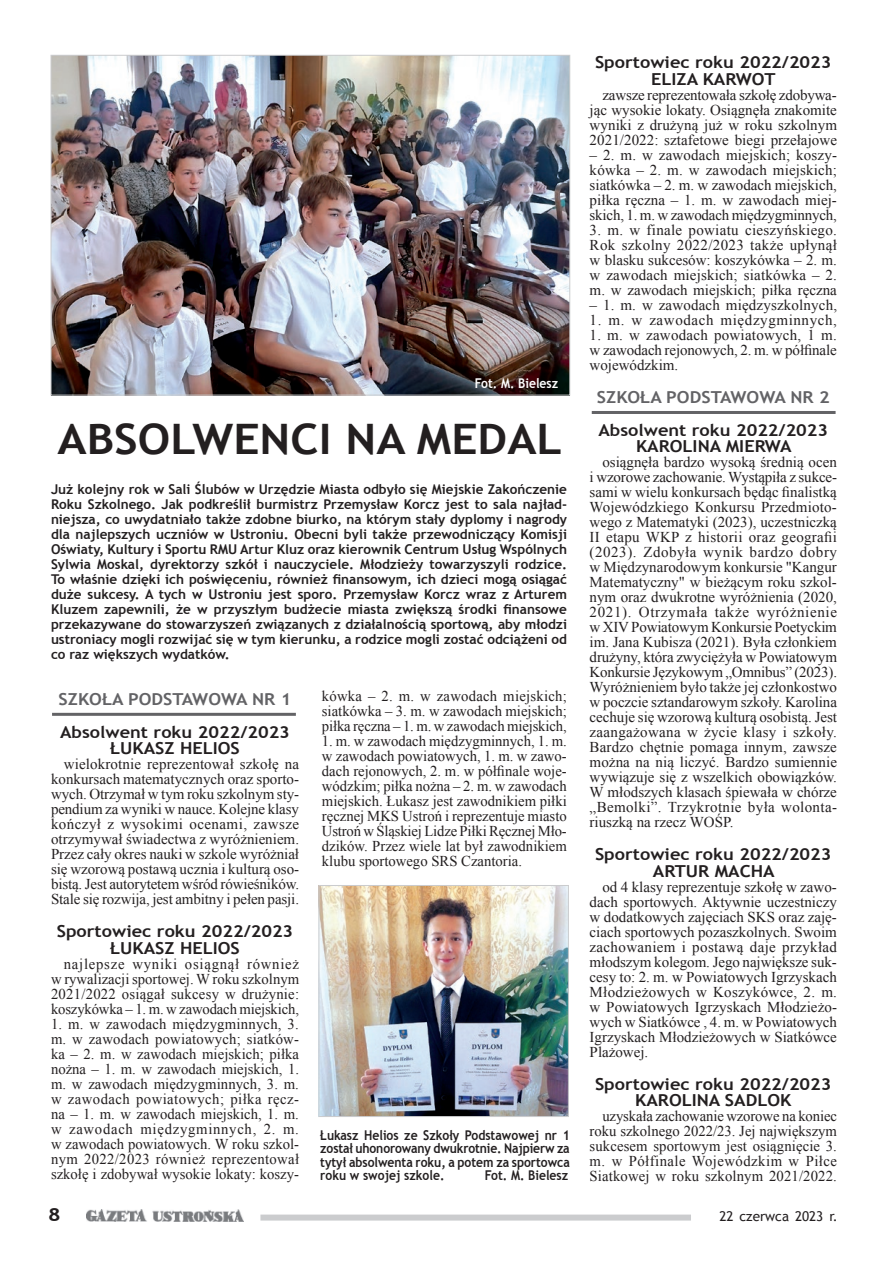
<style>
.page{position:relative;width:893px;height:1263px;background:#fff}
.page>*{position:absolute;margin:0;border:0;box-sizing:border-box;transform-origin:0 0}
.t1{font:700 42px "Trebuchet MS";color:#231f20;scale:1.1 1}
.t2{font:700 18px "Trebuchet MS";color:#231f20;scale:1.2 1}
.t3{font:700 16.5px/16.5px "Trebuchet MS";color:#231f20;text-align:center;scale:1.1 1}
.t4{font:700 16.5px "Trebuchet MS";color:#636366;scale:1.1 1}
.t5{font:15px/15px "Times New Roman";color:#231f20;text-align:justify}
.t6{font:15px "Times New Roman";letter-spacing:.04em;color:#231f20}
.t7{font:700 13.5px/15px "Trebuchet MS";color:#231f20;text-align:justify}
.t8{font:700 13.5px/13.5px "Trebuchet MS";color:#231f20;text-align:justify;scale:.9 1}
.t9{font:13.5px "Trebuchet MS";color:#231f20}
.t10{font:700 13.5px "Trebuchet MS";color:#fff;scale:.9 1}
</style>
<div class="page">
<img style="left:86px;top:1209px;width:158px;height:13px">
<div style="left:260px;top:1214px;width:431px;height:6px;background:#cbccce"></div>
<img style="left:53px;top:57px;width:515px;height:336px">
<hr style="left:52px;top:713px;width:244px;height:3px;background:#636366">
<hr style="left:592px;top:411px;width:244px;height:3px;background:#636366">
<img style="left:321px;top:887px;width:246px;height:228px">
<div style="left:319px;top:885px;width:250px;height:232px;border:1px solid #cbccce"></div>
<p class="t10" style="left:475px;top:375px;width:94px">Fot. M. Bielesz</p>
<h1 class="t1" style="left:58px;top:412px;width:460px">ABSOLWENCI NA MEDAL</h1>
<p class="t7" style="left:51px;top:481px;width:518px">Już kolejny rok w Sali Ślubów w Urzędzie Miasta odbyło się Miejskie Zakończenie Roku Szkolnego. Jak podkreślił burmistrz Przemysław Korcz jest to sala najład&shy;niejsza, co uwydatniało także zdobne biurko, na którym stały dyplomy i nagrody dla najlepszych uczniów w Ustroniu. Obecni byli także przewodniczący Komisji Oświaty, Kultury i Sportu RMU Artur Kluz oraz kierownik Centrum Usług Wspólnych Sylwia Moskal, dyrektorzy szkół i nauczyciele. Młodzieży towarzyszyli rodzice.<br>To właśnie dzięki ich poświęceniu, również finansowym, ich dzieci mogą osiągać duże sukcesy. A tych w Ustroniu jest sporo. Przemysław Korcz wraz z Arturem Kluzem zapewnili, że w przyszłym budżecie miasta zwiększą środki finansowe przekazywane do stowarzyszeń związanych z działalnością sportową, aby młodzi ustroniacy mogli rozwijać się w tym kierunku, a rodzice mogli zostać odciążeni od co raz większych wydatków.</p>
<p class="t4" style="left:59px;top:688px;width:213px">SZKOŁA PODSTAWOWA NR 1</p>
<p class="t3" style="left:60px;top:723px;width:210px">Absolwent roku 2022/2023<br>ŁUKASZ HELIOS</p>
<p class="t5" style="left:51px;top:756px;width:250px;text-indent:13px">wielokrotnie reprezentował szkołę na konkursach matematycznych oraz sporto&shy;wych. Otrzymał w tym roku szkolnym sty&shy;pendium za wyniki w nauce. Kolejne klasy kończył z wysokimi ocenami, zawsze otrzymywał świadectwa z wyróżnieniem.<br>Przez cały okres nauki w szkole wyróżniał się wzorową postawą ucznia i kulturą oso&shy;bistą. Jest autorytetem wśród rówieśników.<br>Stale się rozwija, jest ambitny i pełen pasji.</p>
<p class="t3" style="left:57px;top:923px;width:216px">Sportowiec roku 2022/2023<br>ŁUKASZ HELIOS</p>
<p class="t5" style="left:51px;top:956px;width:250px;text-indent:13px">najlepsze wyniki osiągnął również w rywalizacji sportowej. W roku szkolnym 2021/2022 osiągał sukcesy w drużynie: koszykówka – 1. m. w zawodach miejskich,</p>
<p class="t5" style="left:51px;top:1016px;width:250px">1. m. w zawodach międzygminnych, 3. m. w zawodach powiatowych; siatków&shy;ka – 2. m. w zawodach miejskich; piłka nożna – 1. m. w zawodach miejskich, 1. m. w zawodach międzygminnych, 3. m. w zawodach powiatowych; piłka ręcz&shy;na – 1. m. w zawodach miejskich, 1. m. w zawodach międzygminnych, 2. m. w zawodach powiatowych. W roku szkol&shy;nym 2022/2023 również reprezentował szkołę i zdobywał wysokie lokaty: koszy-</p>
<p class="t5" style="left:322px;top:688px;width:246px">kówka – 2. m. w zawodach miejskich; siatkówka – 3. m. w zawodach miejskich; piłka ręczna – 1. m. w zawodach miejskich,</p>
<p class="t5" style="left:322px;top:733px;width:246px">1. m. w zawodach międzygminnych, 1. m. w zawodach powiatowych, 1. m. w zawo&shy;dach rejonowych, 2. m. w półfinale woje&shy;wódzkim; piłka nożna – 2. m. w zawodach miejskich. Łukasz jest zawodnikiem piłki ręcznej MKS Ustroń i reprezentuje miasto Ustroń w Śląskiej Lidze Piłki Ręcznej Mło&shy;dzików. Przez wiele lat był zawodnikiem klubu sportowego SRS Czantoria.</p>
<p class="t8" style="left:320px;top:1128px;width:279px">Łukasz Helios ze Szkoły Podstawowej nr 1 został uhonorowany dwukrotnie. Najpierw za tytył absolwenta roku, a potem za sportowca roku w swojej szkole.</p>
<p class="t8" style="left:485px;top:1168px;width:94px">Fot. M. Bielesz</p>
<p class="t3" style="left:595px;top:54px;width:216px">Sportowiec roku 2022/2023<br>ELIZA KARWOT</p>
<p class="t5" style="left:590px;top:87px;width:249px;text-indent:13px">zawsze reprezentowała szkołę zdobywa&shy;jąc wysokie lokaty. Osiągnęła znakomite wyniki z drużyną już w roku szkolnym 2021/2022: sztafetowe biegi przełajowe</p>
<p class="t5" style="left:590px;top:147px;width:249px">– 2. m. w zawodach miejskich; koszy&shy;kówka – 2. m. w zawodach miejskich; siatkówka – 2. m. w zawodach miejskich, piłka ręczna – 1. m. w zawodach miej&shy;skich, 1. m. w zawodach międzygminnych,</p>
<p class="t5" style="left:590px;top:222px;width:249px">3. m. w finale powiatu cieszyńskiego.<br>Rok szkolny 2022/2023 także upłynął w blasku sukcesów: koszykówka – 2. m. w zawodach miejskich; siatkówka – 2. m. w zawodach miejskich; piłka ręczna</p>
<p class="t5" style="left:590px;top:297px;width:249px">– 1. m. w zawodach międzyszkolnych,</p>
<p class="t6" style="left:590px;top:310px;width:249px">1. m. w zawodach międzygminnych,</p>
<p class="t5" style="left:590px;top:327px;width:249px">1. m. w zawodach powiatowych, 1 m. w zawodach rejonowych, 2. m. w półfinale wojewódzkim.</p>
<p class="t4" style="left:597px;top:387px;width:213px">SZKOŁA PODSTAWOWA NR 2</p>
<p class="t3" style="left:598px;top:422px;width:210px">Absolwent roku 2022/2023<br>KAROLINA MIERWA</p>
<p class="t5" style="left:590px;top:454px;width:249px;text-indent:13px">osiągnęła bardzo wysoką średnią ocen i wzorowe zachowanie. Wystąpiła z sukce&shy;sami w wielu konkursach będąc finalistką Wojewódzkiego Konkursu Przedmioto&shy;wego z Matematyki (2023), uczestniczką II etapu WKP z historii oraz geografii (2023). Zdobyła wynik bardzo dobry w Międzynarodowym konkursie "Kangur Matematyczny" w bieżącym roku szkol&shy;nym oraz dwukrotne wyróżnienia (2020, 2021). Otrzymała także wyróżnienie w XIV Powiatowym Konkursie Poetyckim im. Jana Kubisza (2021). Była członkiem drużyny, która zwyciężyła w Powiatowym Konkursie Językowym „Omnibus” (2023).<br>Wyróżnieniem było także jej członkostwo w poczcie sztandarowym szkoły. Karolina cechuje się wzorową kulturą osobistą. Jest zaangażowana w życie klasy i szkoły.<br>Bardzo chętnie pomaga innym, zawsze można na nią liczyć. Bardzo sumiennie wywiązuje się z wszelkich obowiązków.<br>W młodszych klasach śpiewała w chórze „Bemolki”. Trzykrotnie była wolonta&shy;riuszką na rzecz WOŚP.</p>
<p class="t3" style="left:595px;top:846px;width:216px">Sportowiec roku 2022/2023<br>ARTUR MACHA</p>
<p class="t5" style="left:590px;top:879px;width:249px;text-indent:13px">od 4 klasy reprezentuje szkołę w zawo&shy;dach sportowych. Aktywnie uczestniczy w dodatkowych zajęciach SKS oraz zaję&shy;ciach sportowych pozaszkolnych. Swoim zachowaniem i postawą daje przykład młodszym kolegom. Jego największe suk&shy;cesy to: 2. m. w Powiatowych Igrzyskach Młodzieżowych w Koszykówce, 2. m. w Powiatowych Igrzyskach Młodzieżo&shy;wych w Siatkówce , 4. m. w Powiatowych Igrzyskach Młodzieżowych w Siatkówce Plażowej.</p>
<p class="t3" style="left:595px;top:1076px;width:216px">Sportowiec roku 2022/2023<br>KAROLINA SADLOK</p>
<p class="t5" style="left:590px;top:1108px;width:249px;text-indent:13px">uzyskała zachowanie wzorowe na koniec roku szkolnego 2022/23. Jej największym sukcesem sportowym jest osiągnięcie 3. m. w Półfinale Wojewódzkim w Piłce Siatkowej w roku szkolnym 2021/2022.</p>
<p class="t2" style="left:48px;top:1203px;width:12px">8</p>
<p class="t9" style="left:719px;top:1208px;width:120px">22 czerwca 2023 r.</p>
</div>
